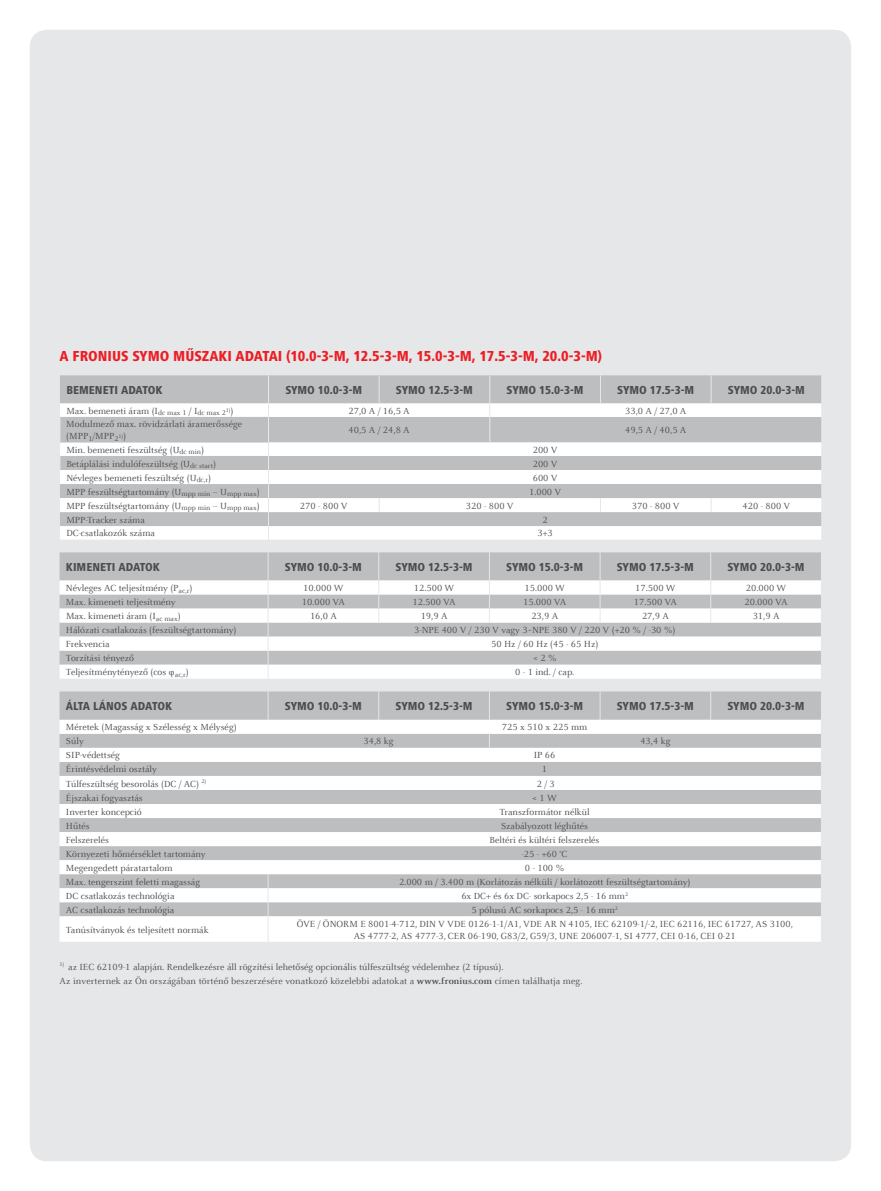
<style>
.page{position:relative;width:881px;height:1191px;background:#fff}
.page>*{position:absolute;margin:0;border:0;box-sizing:border-box;transform-origin:0 0}
.t1{font:800 condensed 15px "Frutiger Next LTW1 G";color:#ed1d24}
.t2{font:800 condensed 12px "Frutiger Next LTW1 G";color:#4d4d4f}
.t3{font:9.75px/12px "Celeste Offc Pro";color:#4d4d4f}
.s1{font-weight:700}
</style>
<div class="page">
<div style="left:30px;top:30px;width:820px;height:1131px;background:#e6e7e8;border-radius:17px"></div>
<div style="left:60px;top:375px;width:761px;height:28px;background:#bcbec0"></div>
<svg style="left:60px;top:404px;width:761px;height:135px;background:#e3e4e5"></svg>
<div style="left:269px;top:404px;width:552px;height:108px;background:#fff"></div>
<svg style="left:60px;top:417px;width:761px;height:81px;background:#d2d4d5"></svg>
<svg style="left:378px;top:375px;width:1px;height:28px"></svg>
<svg style="left:600px;top:375px;width:1px;height:28px"></svg>
<svg style="left:710px;top:375px;width:1px;height:28px"></svg>
<svg style="left:710px;top:498px;width:1px;height:14px"></svg>
<svg style="left:60px;top:456px;width:1px;height:14px"></svg>
<svg style="left:60px;top:417px;width:1px;height:25px"></svg>
<svg style="left:600px;top:498px;width:1px;height:14px"></svg>
<svg style="left:378px;top:498px;width:1px;height:14px"></svg>
<svg style="left:268px;top:375px;width:1px;height:164px"></svg>
<svg style="left:489px;top:375px;width:1px;height:67px"></svg>
<div style="left:60px;top:552px;width:760px;height:28px;background:#bcbec0"></div>
<svg style="left:60px;top:581px;width:760px;height:97px;background:#e2e3e4"></svg>
<svg style="left:378px;top:552px;width:1px;height:70px"></svg>
<svg style="left:599px;top:552px;width:1px;height:70px"></svg>
<svg style="left:710px;top:552px;width:1px;height:70px"></svg>
<svg style="left:820px;top:552px;width:1px;height:126px"></svg>
<svg style="left:489px;top:552px;width:1px;height:70px"></svg>
<svg style="left:267px;top:552px;width:1px;height:126px"></svg>
<div style="left:60px;top:691px;width:760px;height:29px;background:#bcbec0"></div>
<svg style="left:60px;top:720px;width:760px;height:221px;background:#e1e2e3"></svg>
<svg style="left:267px;top:691px;width:1px;height:29px"></svg>
<svg style="left:378px;top:691px;width:1px;height:29px"></svg>
<svg style="left:489px;top:691px;width:1px;height:29px"></svg>
<svg style="left:599px;top:691px;width:1px;height:29px"></svg>
<svg style="left:710px;top:691px;width:1px;height:29px"></svg>
<svg style="left:820px;top:691px;width:1px;height:250px"></svg>
<svg style="left:489px;top:734px;width:1px;height:14px"></svg>
<svg style="left:267px;top:874px;width:1px;height:67px"></svg>
<h1 class="t1" style="left:60px;top:347px;width:544px">A FRONIUS SYMO MŰSZAKI ADATAI (10.0-3-M, 12.5-3-M, 15.0-3-M, 17.5-3-M, 20.0-3-M)</h1>
<p class="t2" style="left:66px;top:383px;width:98px">BEMENETI ADATOK</p>
<p class="t2" style="left:285px;top:383px;width:78px">SYMO 10.0-3-M</p>
<p class="t2" style="left:396px;top:383px;width:78px">SYMO 12.5-3-M</p>
<p class="t2" style="left:506px;top:383px;width:78px">SYMO 15.0-3-M</p>
<p class="t2" style="left:617px;top:383px;width:78px">SYMO 17.5-3-M</p>
<p class="t2" style="left:727px;top:383px;width:78px">SYMO 20.0-3-M</p>
<p class="t3" style="left:66px;top:404px;width:169px">Max. bemeneti áram (I<sub>dc</sub> <sub>max</sub> <sub>1</sub> / I<sub>dc</sub> <sub>max</sub> <sub>2</sub><sup>1)</sup>)</p>
<p class="t3" style="left:348px;top:404px;width:63px">27,0 A / 16,5 A</p>
<p class="t3" style="left:625px;top:404px;width:63px">33,0 A / 27,0 A</p>
<p class="t3" style="left:66px;top:418px;width:177px">Modulmező max. rövidzárlati áramerőssége (MPP<sub>1</sub>/MPP<sub>2</sub><sup>1)</sup>)</p>
<p class="t3" style="left:348px;top:424px;width:63px">40,5 A / 24,8 A</p>
<p class="t3" style="left:625px;top:424px;width:63px">49,5 A / 40,5 A</p>
<p class="t3" style="left:66px;top:443px;width:139px">Min. bemeneti feszültség (U<sub>dc</sub> <sub>min</sub>)</p>
<p class="t3" style="left:532px;top:443px;width:26px">200 V</p>
<p class="t3" style="left:66px;top:457px;width:151px">Betáplálási indulófeszültség (U<sub>dc</sub> <sub>start</sub>)</p>
<p class="t3" style="left:532px;top:457px;width:26px">200 V</p>
<p class="t3" style="left:66px;top:471px;width:146px">Névleges bemeneti feszültség (U<sub>dc,r</sub>)</p>
<p class="t3" style="left:532px;top:471px;width:26px">600 V</p>
<p class="t3" style="left:66px;top:485px;width:195px">MPP feszültségtartomány (U<sub>mpp</sub> <sub>min</sub> – U<sub>mpp</sub> <sub>max</sub>)</p>
<p class="t3" style="left:529px;top:485px;width:34px">1.000 V</p>
<p class="t3" style="left:66px;top:499px;width:195px">MPP feszültségtartomány (U<sub>mpp</sub> <sub>min</sub> – U<sub>mpp</sub> <sub>max</sub>)</p>
<p class="t3" style="left:300px;top:499px;width:49px">270 - 800 V</p>
<p class="t3" style="left:465px;top:499px;width:49px">320 - 800 V</p>
<p class="t3" style="left:631px;top:499px;width:49px">370 - 800 V</p>
<p class="t3" style="left:742px;top:499px;width:49px">420 - 800 V</p>
<p class="t3" style="left:66px;top:513px;width:80px">MPP-Tracker száma</p>
<p class="t3" style="left:542px;top:513px;width:7px">2</p>
<p class="t3" style="left:66px;top:527px;width:90px">DC-csatlakozók száma</p>
<p class="t3" style="left:537px;top:527px;width:17px">3+3</p>
<p class="t2" style="left:66px;top:560px;width:95px">KIMENETI ADATOK</p>
<p class="t2" style="left:285px;top:560px;width:78px">SYMO 10.0-3-M</p>
<p class="t2" style="left:395px;top:560px;width:78px">SYMO 12.5-3-M</p>
<p class="t2" style="left:506px;top:560px;width:78px">SYMO 15.0-3-M</p>
<p class="t2" style="left:616px;top:560px;width:78px">SYMO 17.5-3-M</p>
<p class="t2" style="left:727px;top:560px;width:78px">SYMO 20.0-3-M</p>
<p class="t3" style="left:66px;top:582px;width:128px">Névleges AC teljesítmény (P<sub>ac,r</sub>)</p>
<p class="t3" style="left:303px;top:582px;width:42px">10.000 W</p>
<p class="t3" style="left:413px;top:582px;width:42px">12.500 W</p>
<p class="t3" style="left:524px;top:582px;width:42px">15.000 W</p>
<p class="t3" style="left:635px;top:582px;width:42px">17.500 W</p>
<p class="t3" style="left:745px;top:582px;width:42px">20.000 W</p>
<p class="t3" style="left:66px;top:596px;width:111px">Max. kimeneti teljesítmény</p>
<p class="t3" style="left:302px;top:596px;width:45px">10.000 VA</p>
<p class="t3" style="left:412px;top:596px;width:45px">12.500 VA</p>
<p class="t3" style="left:523px;top:596px;width:45px">15.000 VA</p>
<p class="t3" style="left:633px;top:596px;width:45px">17.500 VA</p>
<p class="t3" style="left:744px;top:596px;width:45px">20.000 VA</p>
<p class="t3" style="left:66px;top:610px;width:116px">Max. kimeneti áram (I<sub>ac</sub> <sub>max</sub>)</p>
<p class="t3" style="left:310px;top:610px;width:28px">16,0 A</p>
<p class="t3" style="left:420px;top:610px;width:28px">19,9 A</p>
<p class="t3" style="left:531px;top:610px;width:28px">23,9 A</p>
<p class="t3" style="left:641px;top:610px;width:28px">27,9 A</p>
<p class="t3" style="left:752px;top:610px;width:28px">31,9 A</p>
<p class="t3" style="left:66px;top:624px;width:172px">Hálózati csatlakozás (feszültségtartomány)</p>
<p class="t3" style="left:414px;top:624px;width:263px">3-NPE 400 V / 230 V vagy 3~NPE 380 V / 220 V (+20 % / -30 %)</p>
<p class="t3" style="left:66px;top:638px;width:45px">Frekvencia</p>
<p class="t3" style="left:491px;top:638px;width:109px">50 Hz / 60 Hz (45 - 65 Hz)</p>
<p class="t3" style="left:66px;top:652px;width:69px">Torzítási tényező</p>
<p class="t3" style="left:533px;top:652px;width:25px">&lt; 2 %</p>
<p class="t3" style="left:66px;top:666px;width:124px">Teljesítménytényező (cos φ<sub>ac,r</sub>)</p>
<p class="t3" style="left:515px;top:666px;width:60px">0 - 1 ind. / cap.</p>
<p class="t2" style="left:66px;top:699px;width:108px">ÁLTA LÁNOS ADATOK</p>
<p class="t2" style="left:285px;top:699px;width:78px">SYMO 10.0-3-M</p>
<p class="t2" style="left:395px;top:699px;width:78px">SYMO 12.5-3-M</p>
<p class="t2" style="left:506px;top:699px;width:78px">SYMO 15.0-3-M</p>
<p class="t2" style="left:616px;top:699px;width:78px">SYMO 17.5-3-M</p>
<p class="t2" style="left:727px;top:699px;width:78px">SYMO 20.0-3-M</p>
<p class="t3" style="left:66px;top:721px;width:172px">Méretek (Magasság x Szélesség x Mélység)</p>
<p class="t3" style="left:501px;top:721px;width:87px">725 x 510 x 225 mm</p>
<p class="t3" style="left:66px;top:735px;width:19px">Súly</p>
<p class="t3" style="left:363px;top:735px;width:32px">34,8 kg</p>
<p class="t3" style="left:640px;top:735px;width:32px">43,4 kg</p>
<p class="t3" style="left:66px;top:749px;width:55px">SIP-védettség</p>
<p class="t3" style="left:533px;top:749px;width:23px">IP 66</p>
<p class="t3" style="left:66px;top:763px;width:92px">Érintésvédelmi osztály</p>
<p class="t3" style="left:541px;top:763px;width:7px">1</p>
<p class="t3" style="left:66px;top:777px;width:142px">Túlfeszültség besorolás (DC / AC) <sup>2)</sup></p>
<p class="t3" style="left:536px;top:777px;width:20px">2 / 3</p>
<p class="t3" style="left:66px;top:791px;width:78px">Éjszakai fogyasztás</p>
<p class="t3" style="left:532px;top:791px;width:26px">&lt; 1 W</p>
<p class="t3" style="left:66px;top:805px;width:77px">Inverter koncepció</p>
<p class="t3" style="left:499px;top:805px;width:92px">Transzformátor nélkül</p>
<p class="t3" style="left:66px;top:819px;width:25px">Hűtés</p>
<p class="t3" style="left:501px;top:819px;width:89px">Szabályozott léghűtés</p>
<p class="t3" style="left:66px;top:833px;width:45px">Felszerelés</p>
<p class="t3" style="left:489px;top:833px;width:111px">Beltéri és kültéri felszerelés</p>
<p class="t3" style="left:66px;top:847px;width:141px">Környezeti hőmérséklet tartomány</p>
<p class="t3" style="left:521px;top:847px;width:47px">-25 - +60 °C</p>
<p class="t3" style="left:66px;top:861px;width:108px">Megengedett páratartalom</p>
<p class="t3" style="left:524px;top:861px;width:41px">0 - 100 %</p>
<p class="t3" style="left:66px;top:875px;width:136px">Max. tengerszint feletti magasság</p>
<p class="t3" style="left:399px;top:875px;width:293px">2.000 m / 3.400 m (Korlátozás nélküli / korlátozott feszültségtartomány)</p>
<p class="t3" style="left:66px;top:889px;width:110px">DC csatlakozás technológia</p>
<p class="t3" style="left:461px;top:889px;width:168px">6x DC+ és 6x DC- sorkapocs 2,5 - 16 mm<sup>2</sup></p>
<p class="t3" style="left:66px;top:903px;width:110px">AC csatlakozás technológia</p>
<p class="t3" style="left:471px;top:903px;width:148px">5 pólusú AC sorkapocs 2,5 - 16 mm<sup>2</sup></p>
<p class="t3" style="left:66px;top:923px;width:144px">Tanúsítványok és teljesített normák</p>
<p class="t3" style="left:297px;top:917px;width:497px;text-align:center">ÖVE / ÖNORM E 8001-4-712, DIN V VDE 0126-1-1/A1, VDE AR N 4105, IEC 62109-1/-2, IEC 62116, IEC 61727, AS 3100,<br>AS 4777-2, AS 4777-3, CER 06-190, G83/2, G59/3, UNE 206007-1, SI 4777, CEI 0-16, CEI 0-21</p>
<p class="t3" style="left:60px;top:959px;width:524px;line-height:14.2px"><sup>1)</sup> az IEC 62109-1 alapján. Rendelkezésre áll rögzítési lehetőség opcionális túlfeszültség védelemhez (2 típusú).<br>Az inverternek az Ön országában történő beszerzésére vonatkozó közelebbi adatokat a <span class="s1">www.fronius.com</span> címen találhatja meg.</p>
</div>
